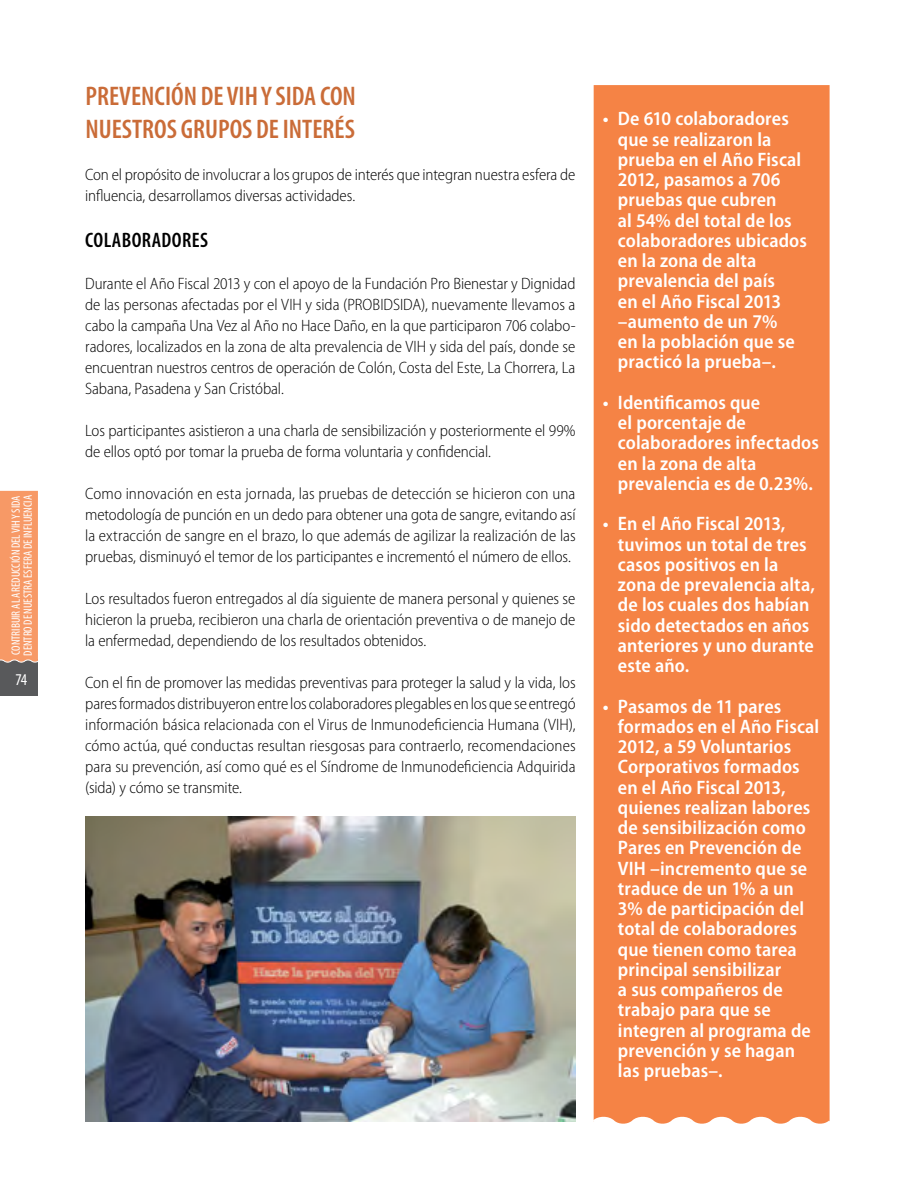
<style>
.page{position:relative;width:915px;height:1187px;background:#fff}
.page>*{position:absolute;margin:0;border:0;box-sizing:border-box;transform-origin:0 0}
.t1{font:600 condensed 27px/32.4px "Myriad Pro";color:#ca6c38}
.t2{font:600 condensed 21px "Myriad Pro";letter-spacing:.02em;color:#000}
.t3{font:600 semi-condensed 19.5px/20.2px "Myriad Pro";letter-spacing:.005em;color:#fff}
.t4{font:300 semi-condensed 16.5px/21px "Myriad Pro";letter-spacing:-.005em;color:#000;text-align:justify}
.t5{font:condensed 16.5px "Myriad Pro";color:#fff}
.t6{font:condensed 12px/12px "Myriad Pro";color:#fff}
</style>
<div class="page">
<div style="left:0;top:659px;width:38px;height:37px;background:#58595b"></div>
<div style="left:0;top:491px;width:38px;height:172px;background:#f79966"></div>
<div style="left:593px;top:85px;width:236px;height:1028px;background:#f58345"></div>
<svg style="left:593px;top:1113px;width:237px;height:11px"></svg>
<img style="left:86px;top:816px;width:489px;height:305px">
<p class="t6" style="left:10px;top:655px;width:162px;rotate:-90deg">Contribuir a la reducción del VIH y sida dentro de nuestra esfera de influencia</p>
<p class="t5" style="left:15px;top:669px;width:13px">74</p>
<h1 class="t1" style="left:85px;top:80px;width:272px">PREVENCIÓN DE VIH Y SIDA CON<br>NUESTROS GRUPOS DE INTERÉS</h1>
<p class="t4" style="left:85px;top:164px;width:491px">Con el propósito de involucrar a los grupos de interés que integran nuestra esfera de influencia, desarrollamos diversas actividades.</p>
<p class="t2" style="left:85px;top:227px;width:124px">COLABORADORES</p>
<p class="t4" style="left:85px;top:273px;width:492px">Durante el Año Fiscal 2013 y con el apoyo de la Fundación Pro Bienestar y Dignidad de las personas afectadas por el VIH y sida (PROBIDSIDA), nuevamente llevamos a cabo la campaña Una Vez al Año no Hace Daño, en la que participaron 706 colabo&shy;radores, localizados en la zona de alta prevalencia de VIH y sida del país, donde se encuentran nuestros centros de operación de Colón, Costa del Este, La Chorrera, La Sabana, Pasadena y San Cristóbal.</p>
<p class="t4" style="left:85px;top:420px;width:492px">Los participantes asistieron a una charla de sensibilización y posteriormente el 99% de ellos optó por tomar la prueba de forma voluntaria y confidencial.</p>
<p class="t4" style="left:85px;top:483px;width:492px">Como innovación en esta jornada, las pruebas de detección se hicieron con una metodología de punción en un dedo para obtener una gota de sangre, evitando así la extracción de sangre en el brazo, lo que además de agilizar la realización de las pruebas, disminuyó el temor de los participantes e incrementó el número de ellos.</p>
<p class="t4" style="left:85px;top:588px;width:491px">Los resultados fueron entregados al día siguiente de manera personal y quienes se hicieron la prueba, recibieron una charla de orientación preventiva o de manejo de la enfermedad, dependiendo de los resultados obtenidos.</p>
<p class="t4" style="left:85px;top:672px;width:492px">Con el fin de promover las medidas preventivas para proteger la salud y la vida, los pares formados distribuyeron entre los colaboradores plegables en los que se entregó información básica relacionada con el Virus de Inmunodeficiencia Humana (VIH), cómo actúa, qué conductas resultan riesgosas para contraerlo, recomendaciones para su prevención, así como qué es el Síndrome de Inmunodeficiencia Adquirida (sida) y cómo se transmite.</p>
<p class="t3" style="left:617px;top:109px;width:190px;text-indent:-15px">• De 610 colaboradores que se realizaron la prueba en el Año Fiscal<br>2012, pasamos a 706 pruebas que cubren<br>al 54% del total de los colaboradores ubicados en la zona de alta prevalencia del país<br>en el Año Fiscal 2013 –aumento de un 7%<br>en la población que se practicó la prueba–.</p>
<p class="t3" style="left:617px;top:392px;width:202px;text-indent:-15px">• Identificamos que<br>el porcentaje de colaboradores infectados en la zona de alta prevalencia es de 0.23%.</p>
<p class="t3" style="left:617px;top:514px;width:198px;text-indent:-15px">• En el Año Fiscal 2013, tuvimos un total de tres casos positivos en la zona de prevalencia alta, de los cuales dos habían sido detectados en años anteriores y uno durante este año.</p>
<p class="t3" style="left:617px;top:696px;width:203px;text-indent:-15px">• Pasamos de 11 pares formados en el Año Fiscal<br>2012, a 59 Voluntarios<br>Corporativos formados en el Año Fiscal 2013, quienes realizan labores de sensibilización como<br>Pares en Prevención de<br>VIH –incremento que se traduce de un 1% a un<br>3% de participación del total de colaboradores que tienen como tarea principal sensibilizar<br>a sus compañeros de trabajo para que se integren al programa de prevención y se hagan las pruebas–.</p>
</div>
